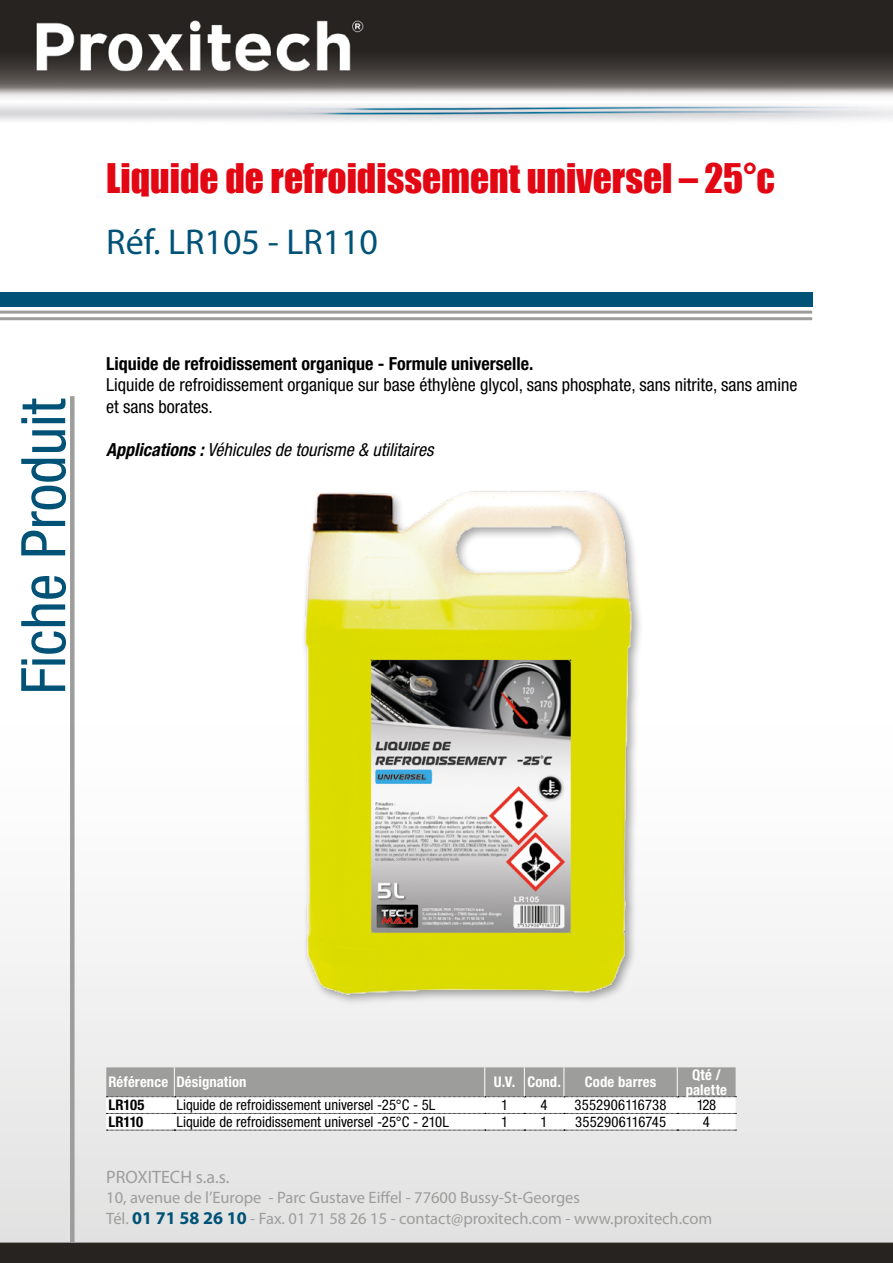
<style>
.page{position:relative;width:893px;height:1263px;background:#fff}
.page>*{position:absolute;margin:0;border:0;box-sizing:border-box;transform-origin:0 0}
.t1{font:condensed 61.5px "Helvetica Neue LT Std";color:#005277}
.t2{font:37.5px "Impact";color:#e30613}
.t3{font:36px "Myriad Pro";color:#005277}
.t4{font:condensed 18px/21.6px "Helvetica Neue LT Std";color:#000}
.t5{font:700 condensed 18px "Helvetica Neue LT Std";color:#000}
.t6{font:italic condensed 18px "Helvetica Neue LT Std";color:#000}
.t7{font:18px "Myriad Pro";color:#9d9d9c}
.t8{font:16.5px/21.6px "Myriad Pro";color:#9d9d9c}
.t9{font:condensed 14.7px "Helvetica Neue LT Std";color:#000}
.t10{font:700 condensed 14.7px/14.7px "Helvetica Neue LT Std";letter-spacing:.005em;color:#fff;text-align:center}
.t11{font:700 condensed 14.7px "Helvetica Neue LT Std";color:#000}
.s1{font-weight:700}
.s2{font-weight:700;font-size:18px;color:#005277}
</style>
<div class="page">
<img style="left:0;top:0;width:893px;height:1263px">
<img style="left:293px;top:482px;width:347px;height:519px">
<div style="left:0;top:292px;width:812px;height:15px;background:#005277"></div>
<hr style="left:0;top:311px;width:812px;height:3px;background:#9d9d9c">
<hr style="left:0;top:317px;width:812px;height:3px;background:#9d9d9c">
<div style="left:70px;top:396px;width:5px;height:846px;background:#9d9d9c"></div>
<svg style="left:106px;top:1067px;width:630px;height:64px"></svg>
<h2 class="t2" style="left:106px;top:156px;width:670px">Liquide de refroidissement universel – 25°c</h2>
<h3 class="t3" style="left:106px;top:219px;width:273px">Réf. LR105 - LR110</h3>
<h1 class="t1" style="left:8px;top:694px;width:297px;rotate:-90deg">Fiche Produit</h1>
<p class="t5" style="left:106px;top:352px;width:429px">Liquide de refroidissement organique - Formule universelle.</p>
<p class="t4" style="left:106px;top:374px;width:692px">Liquide de refroidissement organique sur base éthylène glycol, sans phosphate, sans nitrite, sans amine et sans borates.</p>
<p class="t6" style="left:106px;top:439px;width:329px"><span class="s1">Applications :</span> Véhicules de tourisme &amp; utilitaires</p>
<p class="t10" style="left:108px;top:1074px;width:140px">Référence Désignation</p>
<p class="t10" style="left:494px;top:1074px;width:69px">U.V. Cond.</p>
<p class="t10" style="left:585px;top:1074px;width:73px">Code barres</p>
<p class="t10" style="left:686px;top:1067px;width:43px">Qté / palette</p>
<p class="t11" style="left:108px;top:1096px;width:38px">LR105</p>
<p class="t9" style="left:176px;top:1096px;width:260px">Liquide de refroidissement universel -25°C - 5L</p>
<p class="t9" style="left:501px;top:1096px;width:9px">1</p>
<p class="t9" style="left:541px;top:1096px;width:9px">4</p>
<p class="t9" style="left:575px;top:1096px;width:93px">3552906116738</p>
<p class="t9" style="left:697px;top:1096px;width:21px">128</p>
<p class="t11" style="left:108px;top:1113px;width:36px">LR110</p>
<p class="t9" style="left:176px;top:1113px;width:274px">Liquide de refroidissement universel -25°C - 210L</p>
<p class="t9" style="left:501px;top:1113px;width:9px">1</p>
<p class="t9" style="left:541px;top:1113px;width:9px">1</p>
<p class="t9" style="left:575px;top:1113px;width:93px">3552906116745</p>
<p class="t9" style="left:703px;top:1113px;width:9px">4</p>
<p class="t7" style="left:106px;top:1166px;width:125px">PROXITECH s.a.s.</p>
<p class="t8" style="left:106px;top:1186px;width:607px">10, avenue de l’Europe - Parc Gustave Eiffel - 77600 Bussy-St-Georges<br>Tél. <span class="s2">01 71 58 26 10</span> - Fax. 01 71 58 26 15 - contact@proxitech.com - www.proxitech.com</p>
</div>
